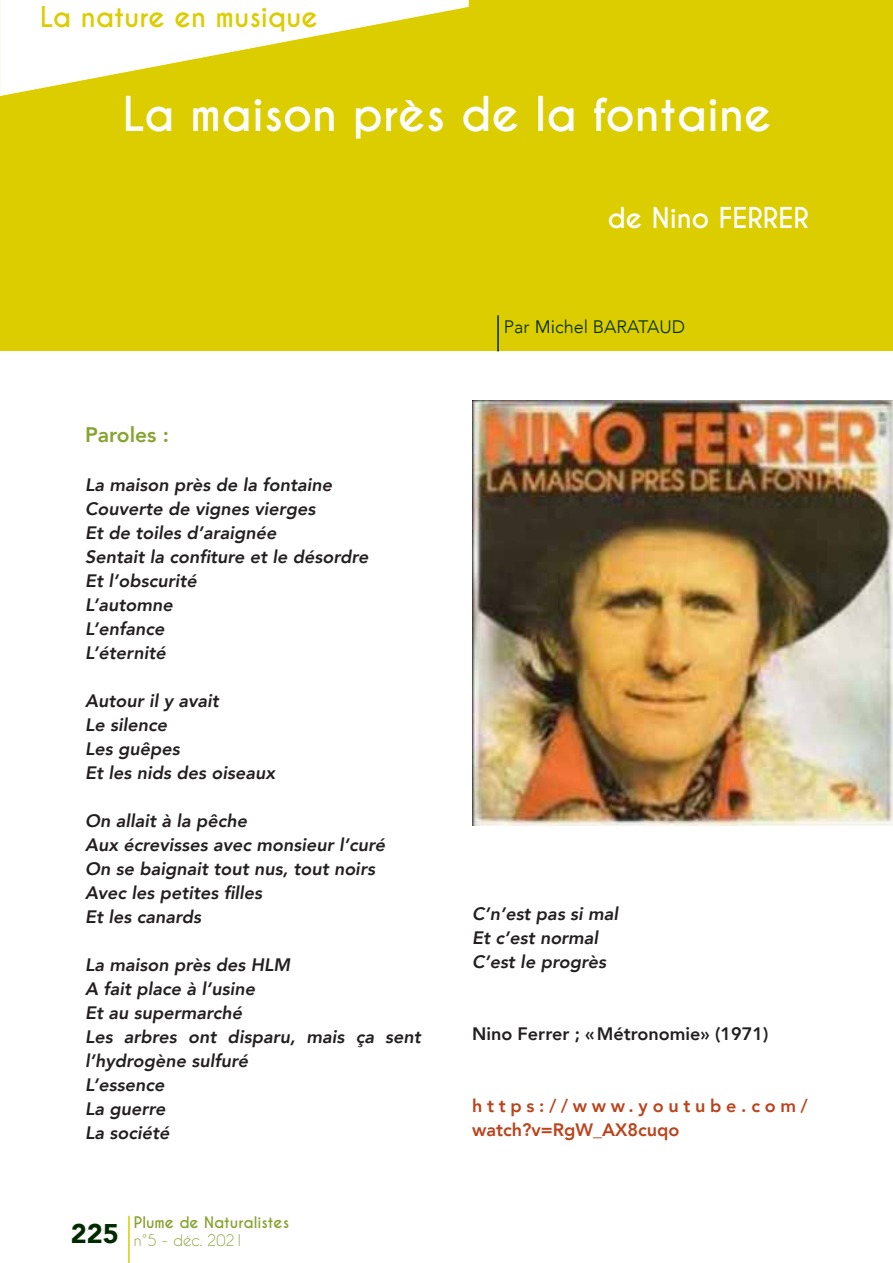
<style>
.page{position:relative;width:893px;height:1263px;background:#fff}
.page>*{position:absolute;margin:0;border:0;box-sizing:border-box;transform-origin:0 0}
.t1{font:700 45px "Caviar Dreams";color:#fff}
.t2{font:700 27px "Caviar Dreams";color:#dbcd00}
.t3{font:700 27px "Caviar Dreams";color:#fff}
.t4{font:900 27px "Avenir";color:#002b00}
.t5{font:800 21px "Avenir";color:#87a330}
.t6{font:italic 800 18px/24px "Avenir";color:#231f20}
.t7{font:800 18px/24px "Avenir";letter-spacing:.26em;color:#b9441d}
.t8{font:800 18px "Avenir";color:#231f20}
.t9{font:300 18px "Avenir";color:#002b00}
.t10{font:700 15px "Caviar Dreams";color:#87a330}
.t11{font:15px "Caviar Dreams";color:#87a330}
.s1{font-weight:400}
</style>
<div class="page">
<hr style="left:128px;top:1216px;width:2px;height:47px;background:#dbcd00">
<div style="left:0;top:0;width:893px;height:351px;background:#dbcd00"></div>
<hr style="left:497px;top:315px;width:2px;height:36px;background:#002b00">
<svg style="left:0;top:0;width:469px;height:96px"></svg>
<img style="left:472px;top:400px;width:421px;height:426px">
<p class="t2" style="left:40px;top:1px;width:279px">La nature en musique</p>
<p class="t1" style="left:123px;top:87px;width:651px">La maison près de la fontaine</p>
<p class="t3" style="left:607px;top:202px;width:203px">de Nino FERRER</p>
<p class="t5" style="left:85px;top:418px;width:85px">Paroles :</p>
<p class="t6" style="left:85px;top:473px;width:248px">La maison près de la fontaine</p>
<p class="t6" style="left:85px;top:497px;width:232px">Couverte de vignes vierges</p>
<p class="t6" style="left:85px;top:521px;width:193px">Et de toiles d’araignée</p>
<p class="t6" style="left:85px;top:545px;width:285px">Sentait la confiture et le désordre</p>
<p class="t6" style="left:85px;top:569px;width:113px">Et l’obscurité</p>
<p class="t6" style="left:85px;top:593px;width:89px">L’automne</p>
<p class="t6" style="left:85px;top:617px;width:81px">L’enfance</p>
<p class="t6" style="left:85px;top:641px;width:82px">L’éternité</p>
<p class="t6" style="left:85px;top:689px;width:135px">Autour il y avait</p>
<p class="t6" style="left:85px;top:713px;width:84px">Le silence</p>
<p class="t6" style="left:85px;top:737px;width:96px">Les guêpes</p>
<p class="t6" style="left:85px;top:761px;width:191px">Et les nids des oiseaux</p>
<p class="t6" style="left:85px;top:809px;width:164px">On allait à la pêche</p>
<p class="t6" style="left:85px;top:833px;width:302px">Aux écrevisses avec monsieur l’curé</p>
<p class="t6" style="left:85px;top:857px;width:291px">On se baignait tout nus, tout noirs</p>
<p class="t6" style="left:85px;top:881px;width:179px">Avec les petites filles</p>
<p class="t6" style="left:85px;top:905px;width:118px">Et les canards</p>
<p class="t6" style="left:85px;top:953px;width:206px">La maison près des HLM</p>
<p class="t6" style="left:85px;top:977px;width:172px">A fait place à l’usine</p>
<p class="t6" style="left:85px;top:1001px;width:158px">Et au supermarché</p>
<p class="t6" style="left:85px;top:1025px;width:337px">Les arbres ont disparu, mais ça sent l’hydrogène sulfuré</p>
<p class="t6" style="left:85px;top:1073px;width:81px">L’essence</p>
<p class="t6" style="left:85px;top:1097px;width:82px">La guerre</p>
<p class="t6" style="left:85px;top:1121px;width:86px">La société</p>
<p class="t4" style="left:71px;top:1210px;width:49px">225</p>
<p class="t10" style="left:134px;top:1213px;width:157px">Plume de Naturalistes</p>
<p class="t11" style="left:134px;top:1231px;width:111px">n°5 - déc. 2021</p>
<p class="t9" style="left:504px;top:316px;width:183px">Par <span class="s1">Mi</span>chel BARATAUD</p>
<p class="t6" style="left:472px;top:901px;width:148px">C’n’est pas si mal</p>
<p class="t6" style="left:472px;top:925px;width:128px">Et c’est normal</p>
<p class="t6" style="left:472px;top:949px;width:135px">C’est le progrès</p>
<p class="t8" style="left:472px;top:1019px;width:298px">Nino Ferrer ; «Métronomie» (1971)</p>
<p class="t7" style="left:472px;top:1093px;width:337px">https://www.youtube.com/ watch?v=RgW_AX8cuqo</p>
</div>
